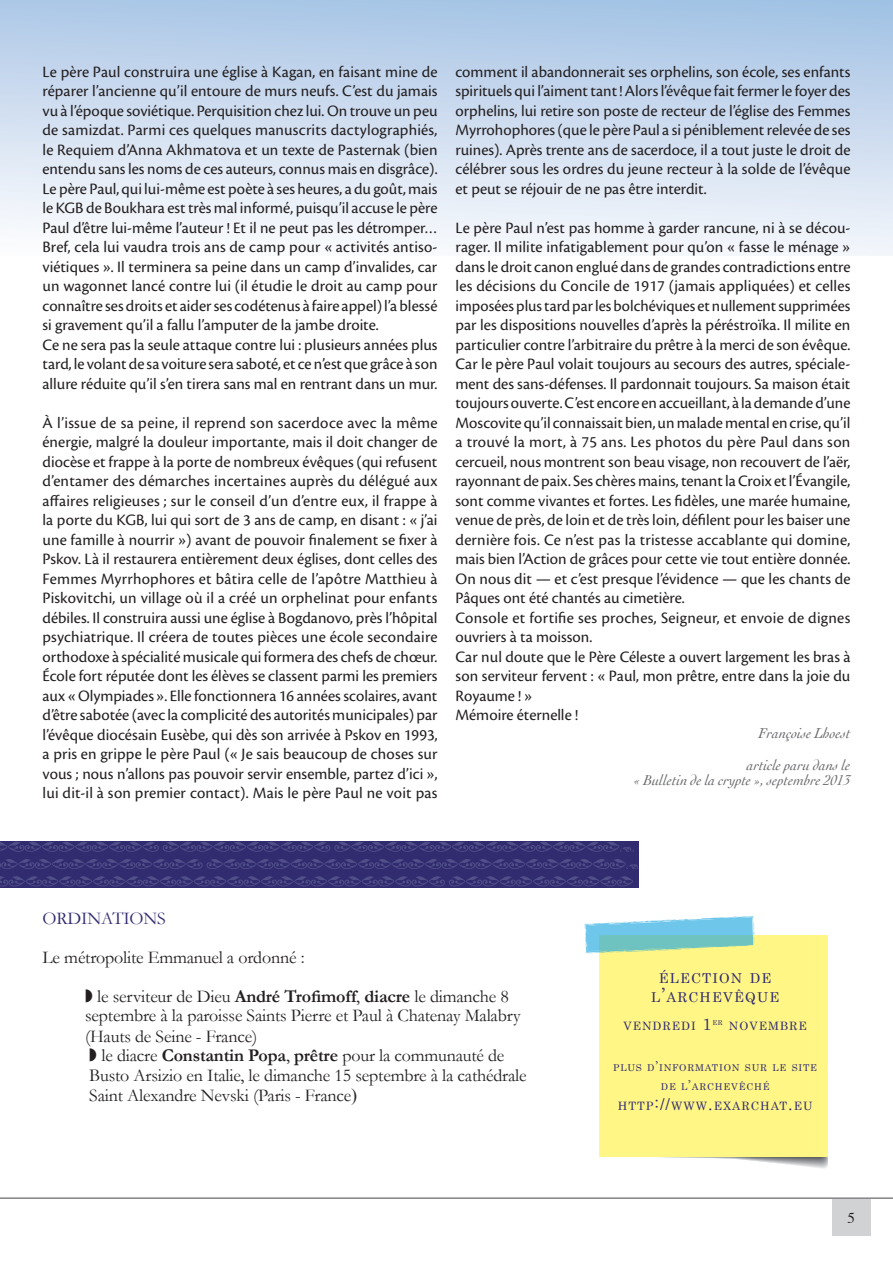
<style>
.page{position:relative;width:893px;height:1263px;background:#fff}
.page>*{position:absolute;margin:0;border:0;box-sizing:border-box;transform-origin:0 0}
.nominations{font:18px/19.8px "Garamond";letter-spacing:-.01em;color:#231f20}
.nominations-2{font:18px "Garamond";letter-spacing:-.01em;color:#312b70}
.Cronos-texte{font:16.5px/19.5px "Cronos Pro";color:#231f20;text-align:justify}
.Signatures{font:italic 15px/15px "Cochin";color:#6c6d70;text-align:right}
.t1{font:15px "Times";color:#231f20}
.chapeau{font:13.65px/19.5px "Century";letter-spacing:.085em;color:#312b70;text-align:center}
.chapeau-2{font:11.55px "Century";letter-spacing:.085em;color:#312b70}
.chapeau-3{font:9.45px/19.5px "Century";letter-spacing:.085em;color:#312b70;text-align:center}
.chapeau-4{font:6.75px "Century";color:#312b70}
.s1{font-weight:700}
.s2{font-family:"Times New Roman"}
.s3{font-size:19.5px}
.s4{font-size:16.5px}
.s5{font-size:13.5px}
</style>
<div class="page">
<div style="left:0;top:0;width:893px;height:255px;background:linear-gradient(to bottom,#a7c4e5,#f9fafd)"></div>
<hr style="left:0;top:1197px;width:893px;height:2px;background:#636366">
<div style="left:832px;top:1199px;width:38px;height:37px;background:#d1d2d4"></div>
<div style="left:0;top:841px;width:638px;height:47px;background:#312b70"></div>
<svg style="left:0;top:842px;width:634px;height:10px"></svg>
<svg style="left:0;top:859px;width:639px;height:10px"></svg>
<svg style="left:0;top:876px;width:633px;height:10px"></svg>
<div style="left:599px;top:935px;width:228px;height:222px;background:#fff685"></div>
<svg style="left:585px;top:916px;width:170px;height:37px"></svg>
<p class="Cronos-texte" style="left:43px;top:62px;width:397px">Le père Paul construira une église à Kagan, en faisant mine de réparer l’ancienne qu’il entoure de murs neufs. C’est du jamais vu à l’époque soviétique. Perquisition chez lui. On trouve un peu de samizdat. Parmi ces quelques manuscrits dactylographiés, le Requiem d’Anna Akhmatova et un texte de Pasternak (bien entendu sans les noms de ces auteurs, connus mais en disgrâce).<br>Le père Paul, qui lui-même est poète à ses heures, a du goût, mais le KGB de Boukhara est très mal informé, puisqu’il accuse le père Paul d’être lui-même l’auteur ! Et il ne peut pas les détromper… Bref, cela lui vaudra trois ans de camp pour « activités antiso&shy;viétiques ». Il terminera sa peine dans un camp d’invalides, car un wagonnet lancé contre lui (il étudie le droit au camp pour connaître ses droits et aider ses codétenus à faire appel) l’a blessé si gravement qu’il a fallu l’amputer de la jambe droite.</p>
<p class="Cronos-texte" style="left:43px;top:335px;width:396px">Ce ne sera pas la seule attaque contre lui : plusieurs années plus tard, le volant de sa voiture sera saboté, et ce n’est que grâce à son allure réduite qu’il s’en tirera sans mal en rentrant dans un mur.</p>
<p class="Cronos-texte" style="left:43px;top:413px;width:397px">À l’issue de sa peine, il reprend son sacerdoce avec la même énergie, malgré la douleur importante, mais il doit changer de diocèse et frappe à la porte de nombreux évêques (qui refusent d’entamer des démarches incertaines auprès du délégué aux affaires religieuses ; sur le conseil d’un d’entre eux, il frappe à la porte du KGB, lui qui sort de 3 ans de camp, en disant : « j’ai une famille à nourrir ») avant de pouvoir finalement se fixer à Pskov. Là il restaurera entièrement deux églises, dont celles des Femmes Myrrhophores et bâtira celle de l’apôtre Matthieu à Piskovitchi, un village où il a créé un orphelinat pour enfants débiles. Il construira aussi une église à Bogdanovo, près l’hôpital psychiatrique. Il créera de toutes pièces une école secondaire orthodoxe à spécialité musicale qui formera des chefs de chœur.<br>École fort réputée dont les élèves se classent parmi les premiers aux « Olympiades ». Elle fonctionnera 16 années scolaires, avant d’être sabotée (avec la complicité des autorités municipales) par l’évêque diocésain Eusèbe, qui dès son arrivée à Pskov en 1993, a pris en grippe le père Paul (« Je sais beaucoup de choses sur vous ; nous n’allons pas pouvoir servir ensemble, partez d’ici », lui dit-il à son premier contact). Mais le père Paul ne voit pas</p>
<p class="Cronos-texte" style="left:455px;top:62px;width:397px">comment il abandonnerait ses orphelins, son école, ses enfants spirituels qui l’aiment tant ! Alors l’évêque fait fermer le foyer des orphelins, lui retire son poste de recteur de l’église des Femmes Myrrohophores (que le père Paul a si péniblement relevée de ses ruines). Après trente ans de sacerdoce, il a tout juste le droit de célébrer sous les ordres du jeune recteur à la solde de l’évêque et peut se réjouir de ne pas être interdit.</p>
<p class="Cronos-texte" style="left:455px;top:218px;width:396px">Le père Paul n’est pas homme à garder rancune, ni à se décou&shy;rager. Il milite infatigablement pour qu’on « fasse le ménage » dans le droit canon englué dans de grandes contradictions entre les décisions du Concile de 1917 (jamais appliquées) et celles imposées plus tard par les bolchéviques et nullement supprimées par les dispositions nouvelles d’après la péréstroïka. Il milite en particulier contre l’arbitraire du prêtre à la merci de son évêque.</p>
<p class="Cronos-texte" style="left:455px;top:354px;width:397px">Car le père Paul volait toujours au secours des autres, spéciale&shy;ment des sans-défenses. Il pardonnait toujours. Sa maison était toujours ouverte. C’est encore en accueillant, à la demande d’une Moscovite qu’il connaissait bien, un malade mental en crise, qu’il a trouvé la mort, à 75 ans. Les photos du père Paul dans son cercueil, nous montrent son beau visage, non recouvert de l’aër, rayonnant de paix. Ses chères mains, tenant la Croix et l’Évangile, sont comme vivantes et fortes. Les fidèles, une marée humaine, venue de près, de loin et de très loin, défilent pour les baiser une dernière fois. Ce n’est pas la tristesse accablante qui domine, mais bien l’Action de grâces pour cette vie tout entière donnée.<br>On nous dit — et c’est presque l’évidence — que les chants de Pâques ont été chantés au cimetière.</p>
<p class="Cronos-texte" style="left:455px;top:608px;width:396px">Console et fortifie ses proches, Seigneur, et envoie de dignes ouvriers à ta moisson.</p>
<p class="Cronos-texte" style="left:455px;top:647px;width:397px">Car nul doute que le Père Céleste a ouvert largement les bras à son serviteur fervent : « Paul, mon prêtre, entre dans la joie du Royaume ! »</p>
<p class="Cronos-texte" style="left:455px;top:705px;width:124px">Mémoire éternelle !</p>
<p class="Signatures" style="left:759px;top:725px;width:93px">Françoise Lhoest</p>
<p class="Signatures" style="left:633px;top:757px;width:218px">article paru dans le<br>« Bulletin de la crypte », septembre 2013</p>
<p class="nominations-2" style="left:43px;top:907px;width:125px">ORDINATIONS</p>
<p class="nominations" style="left:43px;top:947px;width:264px">Le métropolite Emmanuel a ordonné :</p>
<p class="nominations" style="left:85px;top:986px;width:437px;text-indent:12px">le serviteur de Dieu <span class="s1">André Trofimoff</span>, <span class="s1">diacre</span> le dimanche 8 septembre à la paroisse Saints Pierre et Paul à Chatenay Malabry (Hauts de Seine - France)</p>
<p class="nominations" style="left:89px;top:1045px;width:439px;text-indent:12px">le diacre <span class="s1">Constantin Popa</span>, <span class="s1">prêtre</span> pour la communauté de<br>Busto Arsizio en Italie, le dimanche 15 septembre à la cathédrale<br>Saint Alexandre Nevski (Paris - France<span class="s2">)</span></p>
<p class="chapeau" style="left:651px;top:967px;width:130px">ÉLECTION DE<br>L<span class="s3">’</span>ARCHEVÊQUE</p>
<p class="chapeau-2" style="left:623px;top:1016px;width:90px">VENDREDI <span class="s4">1</span></p>
<p class="chapeau-4" style="left:713px;top:1017px;width:12px">ER</p>
<p class="chapeau-2" style="left:729px;top:1016px;width:79px">NOVEMBRE</p>
<p class="chapeau-3" style="left:613px;top:1057px;width:205px">PLUS D<span class="s5">’</span>INFORMATION SUR LE SITE<br>DE L<span class="s5">’</span>ARCHEVÊCHÉ</p>
<p class="chapeau-2" style="left:618px;top:1096px;width:196px">HTTP<span class="s4">://</span>WWW<span class="s4">.</span>EXARCHAT<span class="s4">.</span>EU</p>
<p class="t1" style="left:847px;top:1204px;width:9px">5</p>
</div>
